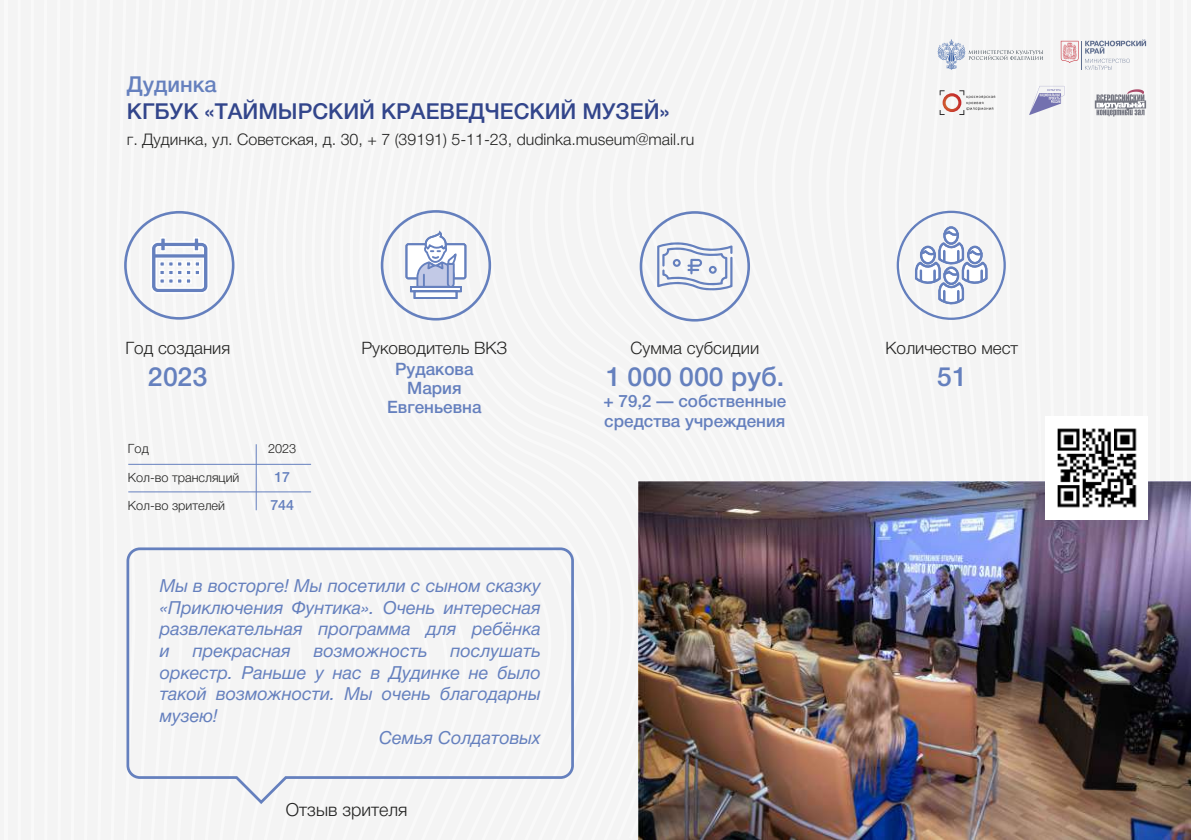
<style>
.page{position:relative;width:1191px;height:840px;background:#fff}
.page>*{position:absolute;margin:0;border:0;box-sizing:border-box;transform-origin:0 0}
.t1{font:500 26.6px "Helvetica Neue Cyr";color:#6580be}
.t2{font:500 22px "Helvetica Neue Cyr";color:#32458b}
.t3{font:500 22px "Helvetica Neue Cyr";color:#6580be}
.t4{font:italic 18px/21.6px "Helvetica Neue Cyr";color:#6580be;text-align:justify}
.t5{font:300 18px "Helvetica Neue Cyr";color:#222221}
.t6{font:500 17.2px/19px "Helvetica Neue Cyr";color:#6580be;text-align:center}
.t7{font:300 17.2px "Helvetica Neue Cyr";color:#222221}
.t8{font:300 16px "Helvetica Neue Cyr";color:#222221}
.t9{font:500 14.2px/28.4px "Helvetica Neue Cyr";color:#6580be}
.t10{font:300 12.8px "Helvetica Neue Cyr";color:#222221}
</style>
<div class="page">
<div style="left:0;top:0;width:1191px;height:839px;background:#f4f4f4"></div>
<hr style="left:4px;top:0;width:4px;height:839px;background:#fff">
<hr style="left:1157px;top:0;width:3px;height:839px;background:#fff">
<hr style="left:1170px;top:0;width:3px;height:839px;background:#fff">
<hr style="left:1183px;top:0;width:3px;height:839px;background:#fff">
<svg style="left:896px;top:39px;width:250px;height:281px"></svg>
<svg style="left:124px;top:211px;width:91px;height:282px"></svg>
<div style="left:124px;top:211px;width:110px;height:108px;border:3px solid #6580be;border-radius:50%"></div>
<div style="left:381px;top:210px;width:110px;height:110px;border:3px solid #6580be;border-radius:50%"></div>
<div style="left:406px;top:244px;width:59px;height:34px;background:#fff;border-radius:2px"></div>
<div style="left:405px;top:243px;width:61px;height:36px;border:2px solid #6580be;border-radius:2px"></div>
<div style="left:410px;top:286px;width:52px;height:6px;border:2px solid #6580be"></div>
<div style="left:413px;top:290px;width:44px;height:9px;background:#fff"></div>
<div style="left:413px;top:290px;width:44px;height:9px;border:2px solid #6580be"></div>
<svg style="left:415px;top:232px;width:42px;height:57px"></svg>
<div style="left:639px;top:211px;width:111px;height:110px;border:3px solid #6580be;border-radius:50%"></div>
<svg style="left:657px;top:242px;width:75px;height:48px"></svg>
<svg style="left:126px;top:547px;width:448px;height:257px"></svg>
<hr style="left:256px;top:444px;width:1px;height:66px;background:#6580be">
<hr style="left:128px;top:463px;width:183px;height:1px;background:#6580be">
<hr style="left:128px;top:491px;width:183px;height:1px;background:#6580be">
<img style="left:638px;top:481px;width:553px;height:358px">
<img style="left:1045px;top:416px;width:102px;height:103px">
<p class="t3" style="left:127px;top:73px;width:91px">Дудинка</p>
<p class="t2" style="left:127px;top:99px;width:544px">КГБУК «ТАЙМЫРСКИЙ КРАЕВЕДЧЕСКИЙ МУЗЕЙ»</p>
<p class="t8" style="left:127px;top:130px;width:569px">г. Дудинка, ул. Советская, д. 30, + 7 (39191) 5-11-23, dudinka.museum@mail.ru</p>
<p class="t7" style="left:125px;top:338px;width:106px">Год создания</p>
<h1 class="t1" style="left:148px;top:362px;width:61px">2023</h1>
<p class="t10" style="left:128px;top:441px;width:22px">Год</p>
<p class="t10" style="left:128px;top:470px;width:113px">Кол-во трансляций</p>
<p class="t10" style="left:128px;top:498px;width:99px">Кол-во зрителей</p>
<p class="t10" style="left:268px;top:441px;width:30px">2023</p>
<p class="t9" style="left:270px;top:462px;width:25px">17<br>744</p>
<p class="t7" style="left:361px;top:338px;width:148px">Руководитель ВКЗ</p>
<p class="t6" style="left:387px;top:359px;width:96px">Рудакова<br>Мария<br>Евгеньевна</p>
<p class="t4" style="left:160px;top:575px;width:382px">Мы в восторге! Мы посетили с сыном сказку «Приключения Фунтика». Очень интересная развлекательная программа для ребёнка и</p>
<p class="t4" style="left:193px;top:639px;width:100px">прекрасная</p>
<p class="t4" style="left:314px;top:639px;width:115px">возможность</p>
<p class="t4" style="left:450px;top:639px;width:92px">послушать</p>
<p class="t4" style="left:160px;top:661px;width:382px">оркестр. Раньше у нас в Дудинке не было</p>
<p class="t4" style="left:160px;top:683px;width:382px">такой возможности. Мы очень благодарны</p>
<p class="t4" style="left:160px;top:704px;width:60px">музею!</p>
<p class="t4" style="left:379px;top:726px;width:163px">Семья Солдатовых</p>
<p class="t5" style="left:286px;top:799px;width:123px">Отзыв зрителя</p>
<p class="t7" style="left:630px;top:338px;width:130px">Сумма субсидии</p>
<h1 class="t1" style="left:605px;top:362px;width:180px">1 000 000 руб.</h1>
<p class="t6" style="left:603px;top:390px;width:184px;line-height:20.6px;text-align:left">+ 79,2 — собственные средства учреждения</p>
<p class="t7" style="left:885px;top:338px;width:134px">Количество мест</p>
<h1 class="t1" style="left:937px;top:362px;width:31px">51</h1>
</div>
